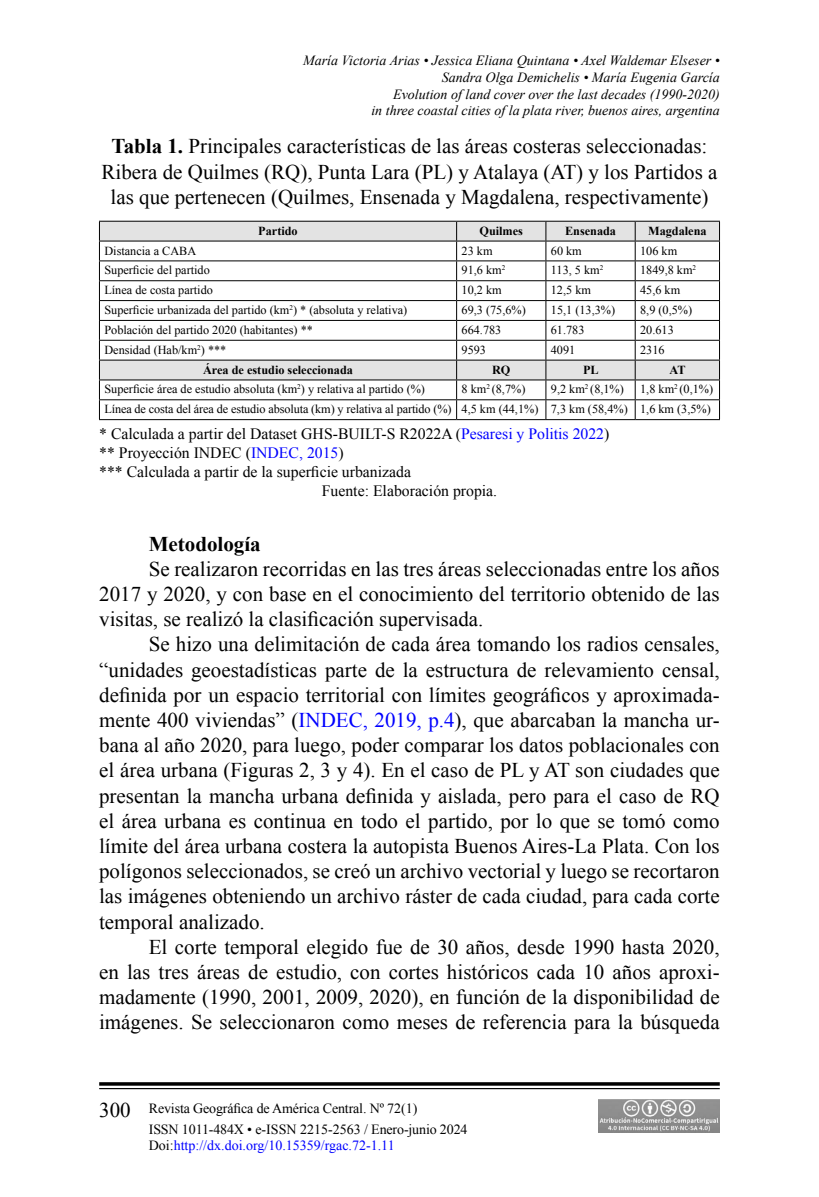
<style>
.page{position:relative;width:819px;height:1197px;background:#fff}
.page>*{position:absolute;margin:0;border:0;box-sizing:border-box;transform-origin:0 0}
.t1{font:21px/25.2px "Times New Roman";color:#000;text-align:justify}
.t2{font:700 21px "Times New Roman";color:#000}
.t3{font:15.75px "Times New Roman";color:#000}
.t4{font:italic 14px/16.8px "Times New Roman";color:#000;text-align:right}
.t5{font:14px/21px "Times New Roman";letter-spacing:-.01em;color:#000}
.t6{font:14px "Times New Roman";color:#00f}
.t7{font:12.25px/19.8px "Times New Roman";color:#000;text-align:right}
.t8{font:700 12.25px "Times New Roman";color:#000}
.s1{font-weight:700}
.s2{color:#00f}
.s3{font-size:21px}
.s4{color:#000}
</style>
<div class="page">
<svg style="left:99px;top:1082px;width:621px;height:4px;background:#1f1f1f"></svg>
<hr style="left:99px;top:1088px;width:621px;height:1px;background:#000">
<img style="left:599px;top:1099px;width:121px;height:34px">
<svg style="left:100px;top:222px;width:619px;height:158px"></svg>
<hr style="left:99px;top:221px;width:358px;height:1px;background:#000">
<hr style="left:457px;top:221px;width:89px;height:1px;background:#000">
<hr style="left:546px;top:221px;width:89px;height:1px;background:#000">
<hr style="left:635px;top:221px;width:85px;height:1px;background:#000">
<hr style="left:99px;top:241px;width:358px;height:1px;background:#000">
<hr style="left:457px;top:241px;width:89px;height:1px;background:#000">
<hr style="left:546px;top:241px;width:89px;height:1px;background:#000">
<hr style="left:635px;top:241px;width:85px;height:1px;background:#000">
<hr style="left:99px;top:260px;width:358px;height:1px;background:#000">
<hr style="left:457px;top:260px;width:89px;height:1px;background:#000">
<hr style="left:546px;top:260px;width:89px;height:1px;background:#000">
<hr style="left:635px;top:260px;width:85px;height:1px;background:#000">
<hr style="left:99px;top:280px;width:358px;height:1px;background:#000">
<hr style="left:457px;top:280px;width:89px;height:1px;background:#000">
<hr style="left:546px;top:280px;width:89px;height:1px;background:#000">
<hr style="left:635px;top:280px;width:85px;height:1px;background:#000">
<hr style="left:99px;top:300px;width:358px;height:1px;background:#000">
<hr style="left:457px;top:300px;width:89px;height:1px;background:#000">
<hr style="left:546px;top:300px;width:89px;height:1px;background:#000">
<hr style="left:635px;top:300px;width:85px;height:1px;background:#000">
<hr style="left:99px;top:320px;width:358px;height:1px;background:#000">
<hr style="left:457px;top:320px;width:89px;height:1px;background:#000">
<hr style="left:546px;top:320px;width:89px;height:1px;background:#000">
<hr style="left:635px;top:320px;width:85px;height:1px;background:#000">
<hr style="left:99px;top:340px;width:358px;height:1px;background:#000">
<hr style="left:457px;top:340px;width:89px;height:1px;background:#000">
<hr style="left:546px;top:340px;width:89px;height:1px;background:#000">
<hr style="left:635px;top:340px;width:85px;height:1px;background:#000">
<hr style="left:99px;top:360px;width:358px;height:1px;background:#000">
<hr style="left:457px;top:360px;width:89px;height:1px;background:#000">
<hr style="left:546px;top:360px;width:89px;height:1px;background:#000">
<hr style="left:635px;top:360px;width:85px;height:1px;background:#000">
<hr style="left:99px;top:380px;width:358px;height:1px;background:#000">
<hr style="left:457px;top:380px;width:89px;height:1px;background:#000">
<hr style="left:546px;top:380px;width:89px;height:1px;background:#000">
<hr style="left:635px;top:380px;width:85px;height:1px;background:#000">
<hr style="left:99px;top:399px;width:358px;height:1px;background:#000">
<svg style="left:99px;top:222px;width:1px;height:197px"></svg>
<hr style="left:457px;top:399px;width:89px;height:1px;background:#000">
<svg style="left:456px;top:222px;width:1px;height:197px"></svg>
<hr style="left:546px;top:399px;width:89px;height:1px;background:#000">
<svg style="left:545px;top:222px;width:1px;height:197px"></svg>
<hr style="left:635px;top:399px;width:85px;height:1px;background:#000">
<svg style="left:635px;top:222px;width:1px;height:197px"></svg>
<svg style="left:719px;top:222px;width:1px;height:197px"></svg>
<hr style="left:99px;top:419px;width:358px;height:1px;background:#000">
<hr style="left:457px;top:419px;width:89px;height:1px;background:#000">
<hr style="left:546px;top:419px;width:89px;height:1px;background:#000">
<hr style="left:635px;top:419px;width:85px;height:1px;background:#000">
<p class="t4" style="left:303px;top:52px;width:418px">María Victoria Arias • Jessica Eliana Quintana • Axel Waldemar Elseser • Sandra Olga Demichelis • María Eugenia García<br>Evolution of land cover over the last decades (1990-2020)<br>in three coastal cities of la plata river, buenos aires, argentina</p>
<p class="t1" style="left:102px;top:134px;width:617px;text-align:center"><span class="s1">Tabla 1.</span> Principales características de las áreas costeras seleccionadas:<br>Ribera de Quilmes (RQ), Punta Lara (PL) y Atalaya (AT) y los Partidos a las que pertenecen (Quilmes, Ensenada y Magdalena, respectivamente)</p>
<p class="t8" style="left:258px;top:223px;width:41px">Partido</p>
<p class="t8" style="left:479px;top:223px;width:45px">Quilmes</p>
<p class="t8" style="left:565px;top:223px;width:53px">Ensenada</p>
<p class="t8" style="left:648px;top:223px;width:60px">Magdalena</p>
<p class="t7" style="left:104px;top:240px;width:93px">Distancia a CABA</p>
<p class="t7" style="left:462px;top:240px;width:32px">23 km</p>
<p class="t7" style="left:551px;top:240px;width:32px">60 km</p>
<p class="t7" style="left:640px;top:240px;width:39px">106 km</p>
<p class="t7" style="left:104px;top:260px;width:107px">Superficie del partido</p>
<p class="t7" style="left:462px;top:260px;width:45px">91,6 km<sup>2</sup></p>
<p class="t7" style="left:551px;top:260px;width:54px">113, 5 km<sup>2</sup></p>
<p class="t7" style="left:640px;top:260px;width:57px">1849,8 km<sup>2</sup></p>
<p class="t7" style="left:104px;top:280px;width:110px">Línea de costa partido</p>
<p class="t7" style="left:462px;top:280px;width:42px">10,2 km</p>
<p class="t7" style="left:551px;top:280px;width:42px">12,5 km</p>
<p class="t7" style="left:640px;top:280px;width:42px">45,6 km</p>
<p class="t7" style="left:104px;top:300px;width:304px">Superficie urbanizada del partido (km<sup>2</sup>) * (absoluta y relativa)</p>
<p class="t7" style="left:462px;top:300px;width:66px">69,3 (75,6%)</p>
<p class="t7" style="left:551px;top:300px;width:66px">15,1 (13,3%)</p>
<p class="t7" style="left:640px;top:300px;width:54px">8,9 (0,5%)</p>
<p class="t7" style="left:104px;top:320px;width:210px">Población del partido 2020 (habitantes) **</p>
<p class="t7" style="left:462px;top:320px;width:41px">664.783</p>
<p class="t7" style="left:551px;top:320px;width:35px">61.783</p>
<p class="t7" style="left:640px;top:320px;width:35px">20.613</p>
<p class="t7" style="left:104px;top:340px;width:123px">Densidad (Hab/km<sup>2</sup>) ***</p>
<p class="t7" style="left:462px;top:340px;width:26px">9593</p>
<p class="t7" style="left:551px;top:340px;width:26px">4091</p>
<p class="t7" style="left:640px;top:340px;width:26px">2316</p>
<p class="t8" style="left:203px;top:362px;width:151px">Área de estudio seleccionada</p>
<p class="t8" style="left:492px;top:362px;width:20px">RQ</p>
<p class="t8" style="left:583px;top:362px;width:17px">PL</p>
<p class="t8" style="left:669px;top:362px;width:18px">AT</p>
<p class="t7" style="left:104px;top:379px;width:322px">Superficie área de estudio absoluta (km<sup>2</sup>) y relativa al partido (%)</p>
<p class="t7" style="left:462px;top:379px;width:65px">8 km<sup>2</sup> (8,7%)</p>
<p class="t7" style="left:551px;top:379px;width:75px">9,2 km<sup>2</sup> (8,1%)</p>
<p class="t7" style="left:104px;top:379px;width:610px">1,8 km<sup>2</sup> (0,1%)<br>Línea de costa del área de estudio absoluta (km) y relativa al partido (%) 4,5 km (44,1%) 7,3 km (58,4%) 1,6 km (3,5%)</p>
<p class="t3" style="left:99px;top:423px;width:512px">* Calculada a partir del Dataset GHS-BUILT-S R2022A (<span class="s2">Pesaresi y Politis 2022</span>)</p>
<p class="t3" style="left:99px;top:442px;width:246px">** Proyección INDEC (<span class="s2">INDEC, 2015</span>)</p>
<p class="t3" style="left:99px;top:461px;width:313px">*** Calculada a partir de la superficie urbanizada</p>
<p class="t3" style="left:322px;top:480px;width:177px">Fuente: Elaboración propia.</p>
<p class="t2" style="left:149px;top:529px;width:113px">Metodología</p>
<p class="t1" style="left:99px;top:556px;width:622px;text-indent:50px">Se realizaron recorridas en las tres áreas seleccionadas entre los años 2017 y 2020, y con base en el conocimiento del territorio obtenido de las visitas, se realizó la clasificación supervisada.</p>
<p class="t1" style="left:99px;top:631px;width:622px;text-indent:50px">Se hizo una delimitación de cada área tomando los radios censales, “unidades geoestadísticas parte de la estructura de relevamiento censal, definida por un espacio territorial con límites geográficos y aproximada&shy;mente 400 viviendas” (<span class="s2">INDEC, 2019, p.4</span>), que abarcaban la mancha ur&shy;bana al año 2020, para luego, poder comparar los datos poblacionales con el área urbana (Figuras 2, 3 y 4). En el caso de PL y AT son ciudades que presentan la mancha urbana definida y aislada, pero para el caso de RQ el área urbana es continua en todo el partido, por lo que se tomó como límite del área urbana costera la autopista Buenos Aires-La Plata. Con los polígonos seleccionados, se creó un archivo vectorial y luego se recortaron las imágenes obteniendo un archivo ráster de cada ciudad, para cada corte temporal analizado.</p>
<p class="t1" style="left:99px;top:934px;width:622px;text-indent:50px">El corte temporal elegido fue de 30 años, desde 1990 hasta 2020, en las tres áreas de estudio, con cortes históricos cada 10 años aproxi&shy;madamente (1990, 2001, 2009, 2020), en función de la disponibilidad de imágenes. Se seleccionaron como meses de referencia para la búsqueda</p>
<p class="t5" style="left:149px;top:1097px;width:320px;text-indent:-50px"><span class="s3">300</span> Revista Geográfica de América Central. Nº 72(1)<br>ISSN 1011-484X • e-ISSN 2215-2563 / Enero-junio 2024</p>
<p class="t6" style="left:149px;top:1136px;width:247px"><span class="s4">Doi:</span>http://dx.doi.org/10.15359/rgac.72-1.11</p>
</div>
